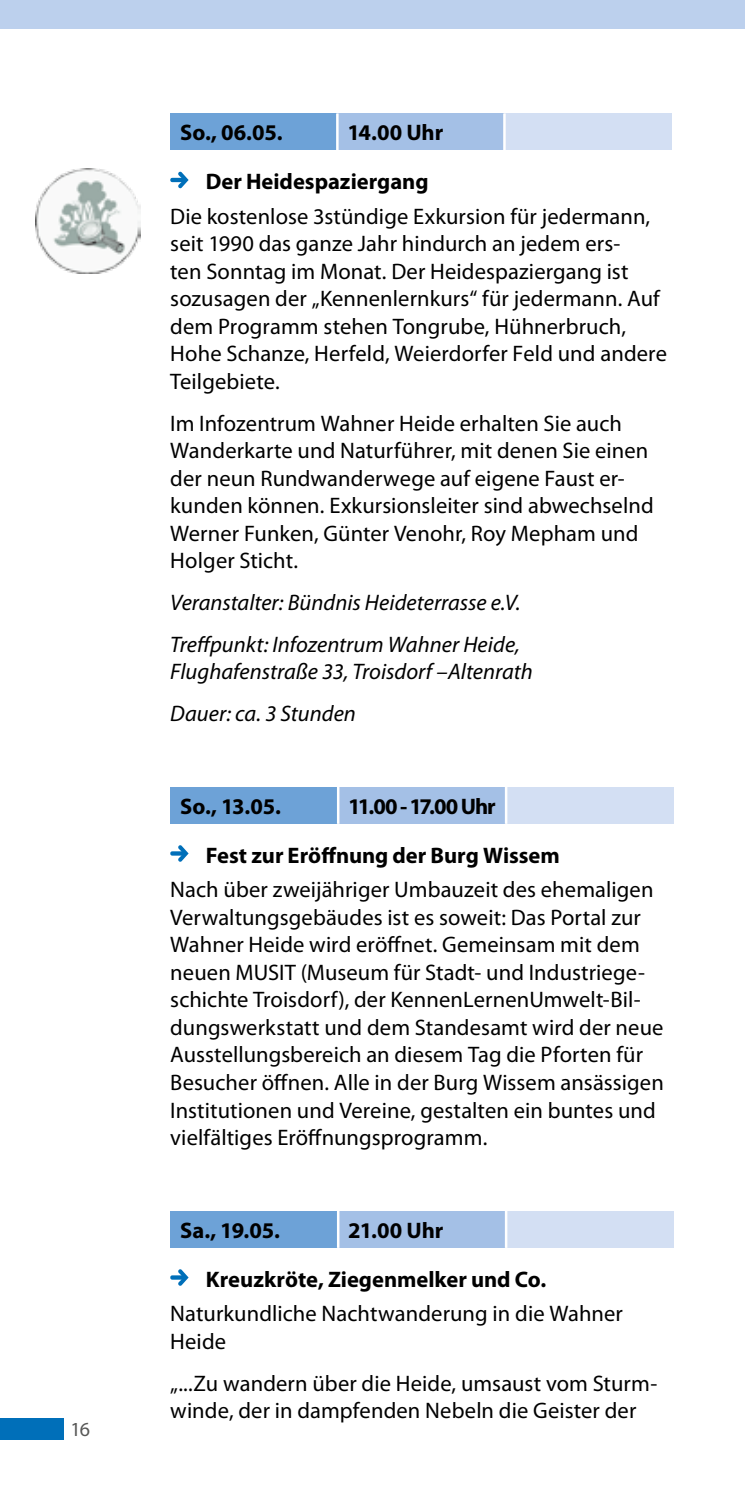
<style>
.page{position:relative;width:745px;height:1489px;background:#fff}
.page>*{position:absolute;margin:0;border:0;box-sizing:border-box;transform-origin:0 0}
.t1{font:22.5px/27.5px "Myriad Pro";letter-spacing:.005em;color:#000}
.t2{font:700 22.5px/48.8px "Myriad Pro";color:#000}
.t3{font:italic 22.5px/41.8px "Myriad Pro";color:#000}
.t4{font:20px "Myriad Pro";color:#575756}
</style>
<div class="page">
<div style="left:0;top:0;width:744px;height:28px;background:#bcd0ed"></div>
<div style="left:0;top:1418px;width:64px;height:21px;background:#006fb9"></div>
<div style="left:170px;top:113px;width:167px;height:37px;background:#6da2d7"></div>
<div style="left:337px;top:113px;width:167px;height:37px;background:#a4c0e6"></div>
<div style="left:504px;top:113px;width:167px;height:37px;background:#d3dff3"></div>
<hr style="left:336px;top:113px;width:2px;height:37px;background:#fff">
<hr style="left:503px;top:113px;width:2px;height:37px;background:#fff">
<svg style="left:170px;top:172px;width:18px;height:16px"></svg>
<div style="left:170px;top:787px;width:168px;height:36px;background:#6da2d7"></div>
<div style="left:338px;top:787px;width:168px;height:36px;background:#a4c0e6"></div>
<div style="left:506px;top:787px;width:167px;height:36px;background:#d3dff3"></div>
<hr style="left:337px;top:787px;width:2px;height:36px;background:#fff">
<hr style="left:504px;top:787px;width:3px;height:36px;background:#fff">
<svg style="left:170px;top:845px;width:18px;height:16px"></svg>
<div style="left:170px;top:1210px;width:168px;height:37px;background:#6da2d7"></div>
<div style="left:338px;top:1210px;width:168px;height:37px;background:#a4c0e6"></div>
<div style="left:506px;top:1210px;width:167px;height:37px;background:#d3dff3"></div>
<hr style="left:337px;top:1210px;width:2px;height:37px;background:#fff">
<hr style="left:504px;top:1210px;width:3px;height:37px;background:#fff">
<svg style="left:170px;top:1269px;width:18px;height:16px"></svg>
<img style="left:35px;top:169px;width:106px;height:105px">
<p class="t4" style="left:70px;top:1416px;width:21px">16</p>
<p class="t2" style="left:206px;top:108px;width:239px;text-indent:141px">14.00 Uhr<br>Der Heidespaziergang</p>
<p class="t1" style="left:170px;top:202px;width:498px">Die kostenlose 3stündige Exkursion für jedermann, seit 1990 das ganze Jahr hindurch an jedem ers-<br>ten Sonntag im Monat. Der Heidespaziergang ist sozusagen der „Kennenlernkurs“ für jedermann. Auf dem Programm stehen Tongrube, Hühnerbruch, Hohe Schanze, Herfeld, Weierdorfer Feld und andere Teilgebiete.</p>
<p class="t1" style="left:170px;top:409px;width:484px">Im Infozentrum Wahner Heide erhalten Sie auch Wanderkarte und Naturführer, mit denen Sie einen der neun Rundwanderwege auf eigene Faust er&shy;kunden können. Exkursionsleiter sind abwechselnd Werner Funken, Günter Venohr, Roy Mepham und Holger Sticht.</p>
<p class="t3" style="left:170px;top:581px;width:351px">Veranstalter: Bündnis Heideterrasse e.V.<br>Treffpunkt: Infozentrum Wahner Heide,</p>
<p class="t3" style="left:170px;top:650px;width:364px">Flughafenstraße 33, Troisdorf –Altenrath<br>Dauer: ca. 3 Stunden</p>
<p class="t2" style="left:180px;top:108px;width:104px">So., 06.05.</p>
<p class="t2" style="left:206px;top:781px;width:355px;text-indent:142px">11.00 - 17.00 Uhr<br>Fest zur Eröffnung der Burg Wissem</p>
<p class="t1" style="left:170px;top:875px;width:494px">Nach über zweijähriger Umbauzeit des ehemaligen Verwaltungsgebäudes ist es soweit: Das Portal zur Wahner Heide wird eröffnet. Gemeinsam mit dem neuen MUSIT (Museum für Stadt- und Industriege&shy;schichte Troisdorf), der KennenLernenUmwelt-Bil&shy;dungswerkstatt und dem Standesamt wird der neue Ausstellungsbereich an diesem Tag die Pforten für Besucher öffnen. Alle in der Burg Wissem ansässigen Institutionen und Vereine, gestalten ein buntes und vielfältiges Eröffnungsprogramm.</p>
<p class="t2" style="left:180px;top:781px;width:102px">So., 13.05.</p>
<p class="t2" style="left:206px;top:1205px;width:342px;text-indent:142px">21.00 Uhr<br>Kreuzkröte, Ziegenmelker und Co.</p>
<p class="t1" style="left:170px;top:1299px;width:454px">Naturkundliche Nachtwanderung in die Wahner<br>Heide</p>
<p class="t1" style="left:170px;top:1368px;width:488px">„...Zu wandern über die Heide, umsaust vom Sturm&shy;winde, der in dampfenden Nebeln die Geister der</p>
<p class="t2" style="left:180px;top:1205px;width:101px">Sa., 19.05.</p>
</div>
